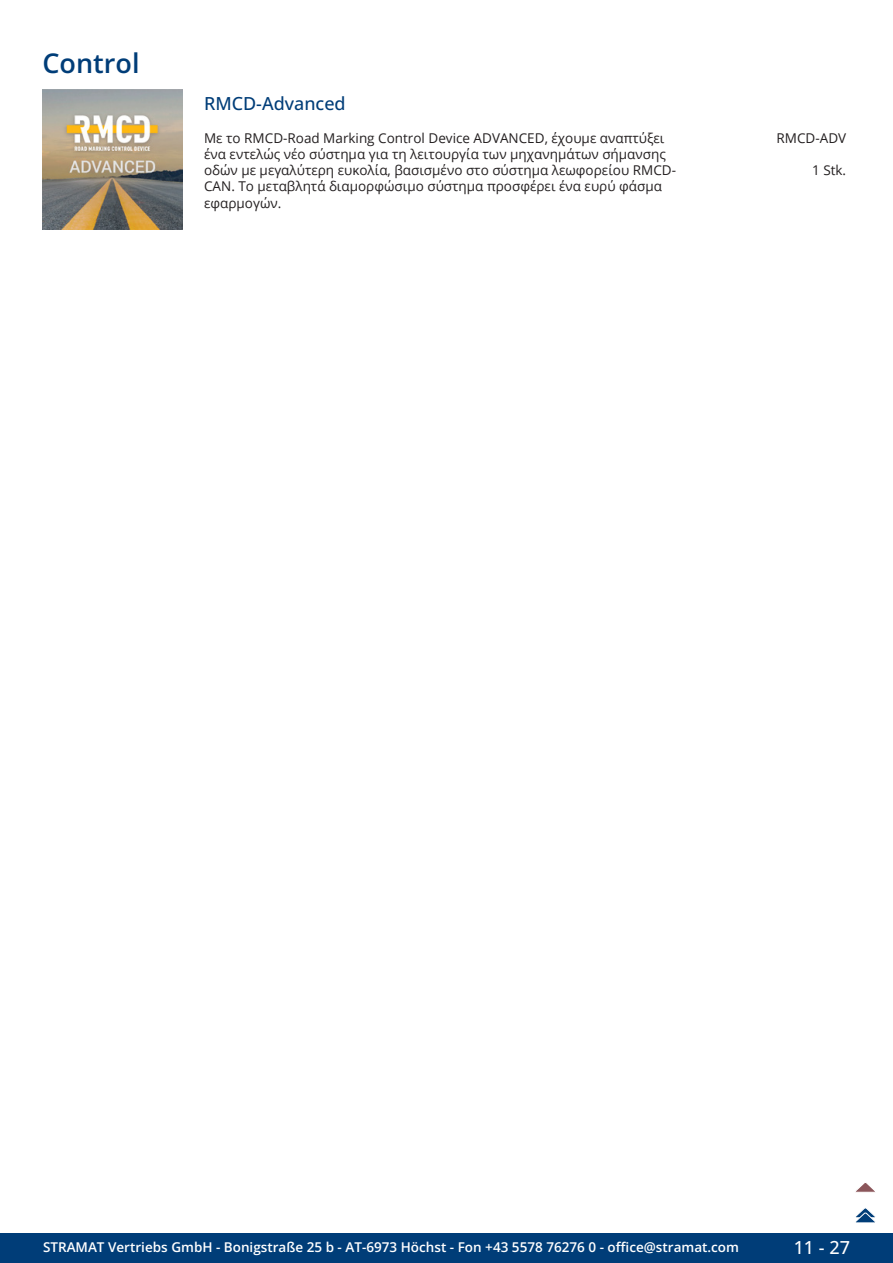
<style>
.page{position:relative;width:893px;height:1263px;background:#fff}
.page>*{position:absolute;margin:0;border:0;box-sizing:border-box;transform-origin:0 0}
.GruppeName{font:600 27px "Open Sans";color:#003d78}
.ArtikelName{font:500 18px "Open Sans";color:#003d78}
.t1{font:500 18px "Open Sans";color:#fff}
.Beschreibung{font:13.5px/16.2px "Open Sans";color:#231f20}
.t2{font:600 13.5px "Open Sans";color:#fff}
.ArtikelNummer{font:13.5px "Open Sans";color:#231f20}
</style>
<div class="page">
<div style="left:0;top:1233px;width:893px;height:30px;background:#003d78"></div>
<img style="left:43px;top:89px;width:140px;height:141px">
<svg style="left:856px;top:1183px;width:19px;height:9px"></svg>
<svg style="left:855px;top:1208px;width:21px;height:15px"></svg>
<p class="GruppeName" style="left:43px;top:44px;width:99px">Control</p>
<p class="ArtikelName" style="left:204px;top:91px;width:143px">RMCD-Advanced</p>
<p class="Beschreibung" style="left:204px;top:129px;width:473px">Με το RMCD-Road Marking Control Device ADVANCED, έχουμε αναπτύξει ένα εντελώς νέο σύστημα για τη λειτουργία των μηχανημάτων σήμανσης οδών με μεγαλύτερη ευκολία, βασισμένο στο σύστημα λεωφορείου RMCD-CAN. Το μεταβλητά διαμορφώσιμο σύστημα προσφέρει ένα ευρύ φάσμα εφαρμογών.</p>
<p class="ArtikelNummer" style="left:776px;top:128px;width:71px">RMCD-ADV</p>
<p class="ArtikelNummer" style="left:812px;top:161px;width:36px">1 Stk.</p>
<p class="t2" style="left:43px;top:1238px;width:698px">STRAMAT Vertriebs GmbH - Bonigstraße 25 b - AT-6973 Höchst - Fon +43 5578 76276 0 - office@stramat.com</p>
<h2 class="t1" style="left:794px;top:1234px;width:58px">11 - 27</h2>
</div>
